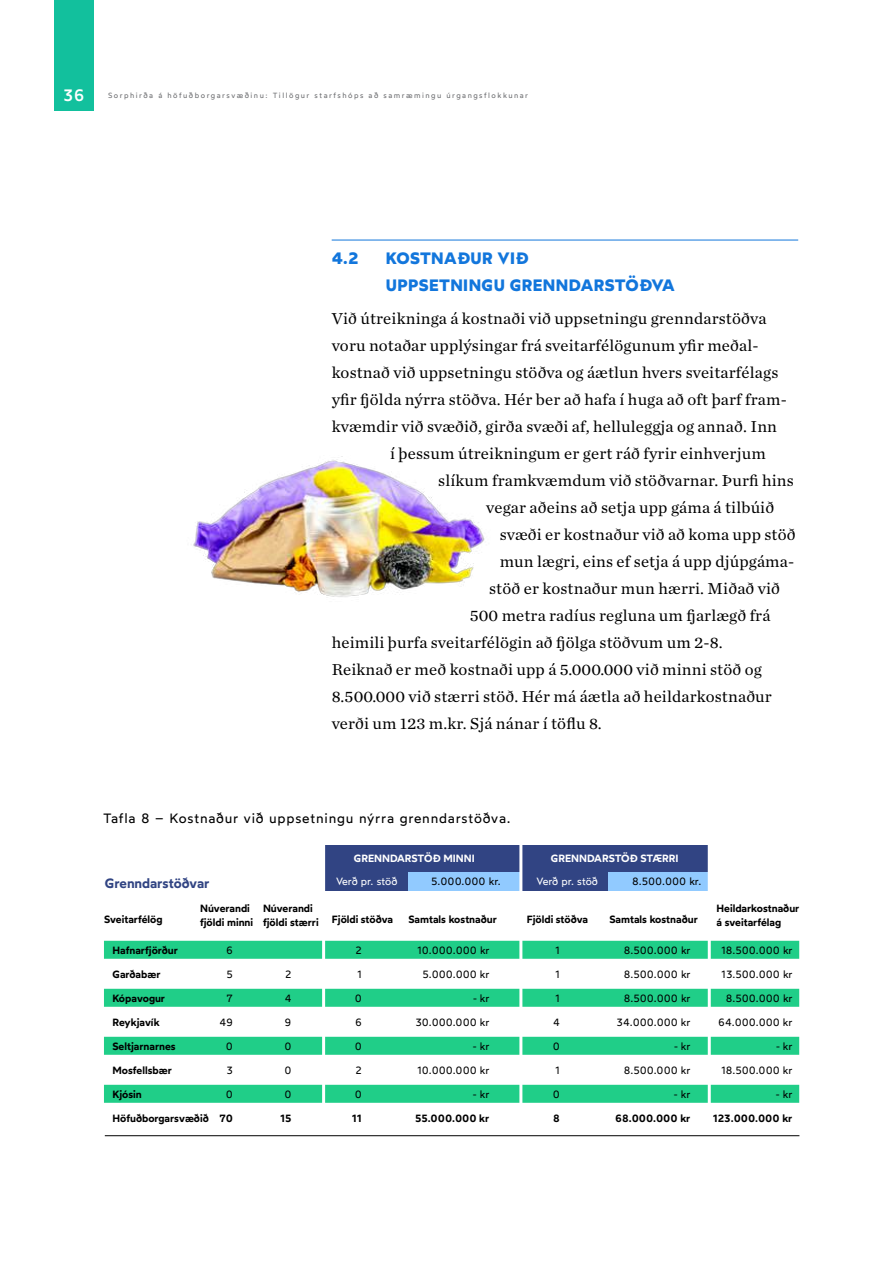
<style>
.page{position:relative;width:893px;height:1263px;background:#fff}
.page>*{position:absolute;margin:0;border:0;box-sizing:border-box;transform-origin:0 0}
.t1{font:16.5px "Chronicle Text G1";letter-spacing:.01em;color:#000}
.t2{font:700 16.5px "Wotfard";letter-spacing:.025em;color:#1276dc}
.t3{font:500 16.5px "Wotfard";color:#fff}
.t4{font:13.5px "Wotfard";letter-spacing:.06em;color:#000}
.t5{font:600 13.5px "Wotfard";color:#314483}
.t6{font:600 10.5px/13.5px "Wotfard";color:#000}
.t7{font:10.5px "Wotfard";color:#000}
.t8{font:600 10.5px "Wotfard";color:#fff}
.t9{font:10.5px "Wotfard";color:#fff}
.t10{font:7.5px "Wotfard";letter-spacing:.2em;color:#6d6e71}
</style>
<div class="page">
<div style="left:54px;top:0;width:40px;height:111px;background:#12c09d"></div>
<hr style="left:332px;top:240px;width:466px;height:1px;background:#1276dc">
<hr style="left:105px;top:1135px;width:694px;height:1px;background:#000">
<div style="left:360px;top:871px;width:349px;height:19px;background:#91caff"></div>
<div style="left:325px;top:845px;width:384px;height:27px;background:#314483"></div>
<div style="left:104px;top:941px;width:695px;height:18px;background:#20ce88"></div>
<div style="left:104px;top:989px;width:695px;height:18px;background:#20ce88"></div>
<div style="left:104px;top:1037px;width:695px;height:18px;background:#20ce88"></div>
<div style="left:104px;top:1085px;width:695px;height:18px;background:#20ce88"></div>
<div style="left:325px;top:871px;width:82px;height:19px;background:#314483"></div>
<div style="left:522px;top:871px;width:85px;height:19px;background:#314483"></div>
<hr style="left:519px;top:824px;width:3px;height:303px;background:#fff">
<hr style="left:708px;top:824px;width:3px;height:303px;background:#fff">
<hr style="left:322px;top:824px;width:3px;height:307px;background:#fff">
<img style="left:193px;top:456px;width:292px;height:141px">
<p class="t3" style="left:63px;top:84px;width:23px">36</p>
<p class="t10" style="left:108px;top:91px;width:422px">Sorphirða á höfuðborgarsvæðinu: Tillögur starfshóps að samræmingu úrgangsflokkunar</p>
<p class="t2" style="left:332px;top:248px;width:46px">4.2 KO</p>
<p class="t2" style="left:410px;top:248px;width:35px">STNAÐUR</p>
<p class="t2" style="left:497px;top:248px;width:31px">VIÐ</p>
<p class="t2" style="left:332px;top:275px;width:34px">U</p>
<p class="t2" style="left:397px;top:275px;width:138px">PPSETNINGU GRENNDAR</p>
<p class="t2" style="left:605px;top:275px;width:71px">STÖÐVA</p>
<p class="t1" style="left:332px;top:306px;width:436px">Við útreikninga á kostnaði við uppsetningu grenndarstöðva</p>
<p class="t1" style="left:332px;top:333px;width:428px">voru notaðar upplýsingar frá sveitarfélögunum yfir meðal-</p>
<p class="t1" style="left:332px;top:360px;width:448px">kostnað við uppsetningu stöðva og áætlun hvers sveitarfélags</p>
<p class="t1" style="left:332px;top:387px;width:457px">yfir fjölda nýrra stöðva. Hér ber að hafa í huga að oft þarf fram-</p>
<p class="t1" style="left:332px;top:414px;width:447px">kvæmdir við svæðið, girða svæði af, helluleggja og annað. Inn</p>
<p class="t1" style="left:390px;top:441px;width:377px">í þessum útreikningum er gert ráð fyrir einhverjum</p>
<p class="t1" style="left:438px;top:468px;width:357px">slíkum framkvæmdum við stöðvarnar. Þurfi hins</p>
<p class="t1" style="left:486px;top:495px;width:289px">vegar aðeins að setja upp gáma á tilbúið</p>
<p class="t1" style="left:500px;top:522px;width:297px">svæði er kostnaður við að koma upp stöð</p>
<p class="t1" style="left:500px;top:549px;width:296px">mun lægri, eins ef setja á upp djúpgáma-</p>
<p class="t1" style="left:489px;top:576px;width:292px">stöð er kostnaður mun hærri. Miðað við</p>
<p class="t1" style="left:470px;top:603px;width:302px">500 metra radíus regluna um fjarlægð frá</p>
<p class="t1" style="left:332px;top:630px;width:392px">heimili þurfa sveitarfélögin að fjölga stöðvum um 2-8.</p>
<p class="t1" style="left:332px;top:657px;width:432px">Reiknað er með kostnaði upp á 5.000.000 við minni stöð og</p>
<p class="t1" style="left:332px;top:684px;width:442px">8.500.000 við stærri stöð. Hér má áætla að heildarkostnaður</p>
<p class="t1" style="left:332px;top:711px;width:272px">verði um 123 m.kr. Sjá nánar í töflu 8.</p>
<p class="t4" style="left:103px;top:810px;width:409px">Tafla 8 – Kostnaður við uppsetningu nýrra grenndarstöðva.</p>
<p class="t8" style="left:354px;top:852px;width:97px">Grenn darstöð minni</p>
<p class="t8" style="left:551px;top:852px;width:118px">Grenn darstöð stærri</p>
<p class="t9" style="left:336px;top:874px;width:63px">Verð pr. stöð</p>
<p class="t9" style="left:537px;top:874px;width:63px">Verð pr. stöð</p>
<p class="t7" style="left:431px;top:874px;width:71px">5.000.000 kr.</p>
<p class="t7" style="left:632px;top:874px;width:71px">8.500.000 kr.</p>
<p class="t5" style="left:105px;top:875px;width:106px">Grenndarstöðvar</p>
<p class="t6" style="left:104px;top:912px;width:60px">Sveitarfélög</p>
<p class="t6" style="left:332px;top:912px;width:63px">Fjöldi stöðva</p>
<p class="t6" style="left:408px;top:912px;width:90px">Samtals kostnaður</p>
<p class="t6" style="left:527px;top:912px;width:63px">Fjöldi stöðva</p>
<p class="t6" style="left:609px;top:912px;width:90px">Samtals kostnaður</p>
<p class="t6" style="left:200px;top:901px;width:55px">Núverandi fjöldi minni</p>
<p class="t6" style="left:263px;top:901px;width:57px">Núverandi fjöldi stærri</p>
<p class="t6" style="left:716px;top:901px;width:84px">Heildarkostnaður á sveitarfélag</p>
<p class="t6" style="left:112px;top:943px;width:67px">Hafnarfjörður</p>
<p class="t7" style="left:226px;top:943px;width:8px">6</p>
<p class="t7" style="left:356px;top:943px;width:8px">2</p>
<p class="t7" style="left:417px;top:943px;width:74px">10.000.000 kr</p>
<p class="t7" style="left:555px;top:943px;width:6px">1</p>
<p class="t7" style="left:624px;top:943px;width:68px">8.500.000 kr</p>
<p class="t7" style="left:721px;top:943px;width:73px">18.500.000 kr</p>
<p class="t6" style="left:112px;top:967px;width:50px">Garðabær</p>
<p class="t7" style="left:227px;top:967px;width:8px">5</p>
<p class="t7" style="left:285px;top:967px;width:8px">2</p>
<p class="t7" style="left:357px;top:967px;width:6px">1</p>
<p class="t7" style="left:422px;top:967px;width:69px">5.000.000 kr</p>
<p class="t7" style="left:555px;top:967px;width:6px">1</p>
<p class="t7" style="left:624px;top:967px;width:68px">8.500.000 kr</p>
<p class="t7" style="left:721px;top:967px;width:73px">13.500.000 kr</p>
<p class="t6" style="left:112px;top:991px;width:54px">Kópavogur</p>
<p class="t7" style="left:227px;top:991px;width:8px">7</p>
<p class="t7" style="left:285px;top:991px;width:8px">4</p>
<p class="t7" style="left:355px;top:991px;width:9px">0</p>
<p class="t7" style="left:473px;top:991px;width:18px">- kr</p>
<p class="t7" style="left:555px;top:991px;width:6px">1</p>
<p class="t7" style="left:624px;top:991px;width:68px">8.500.000 kr</p>
<p class="t7" style="left:726px;top:991px;width:68px">8.500.000 kr</p>
<p class="t6" style="left:112px;top:1015px;width:49px">Reykjavík</p>
<p class="t7" style="left:219px;top:1015px;width:15px">49</p>
<p class="t7" style="left:285px;top:1015px;width:8px">9</p>
<p class="t7" style="left:355px;top:1015px;width:8px">6</p>
<p class="t7" style="left:415px;top:1015px;width:76px">30.000.000 kr</p>
<p class="t7" style="left:553px;top:1015px;width:8px">4</p>
<p class="t7" style="left:617px;top:1015px;width:75px">34.000.000 kr</p>
<p class="t7" style="left:718px;top:1015px;width:76px">64.000.000 kr</p>
<p class="t6" style="left:112px;top:1039px;width:65px">Seltjarnarnes</p>
<p class="t7" style="left:226px;top:1039px;width:9px">0</p>
<p class="t7" style="left:284px;top:1039px;width:9px">0</p>
<p class="t7" style="left:355px;top:1039px;width:9px">0</p>
<p class="t7" style="left:473px;top:1039px;width:18px">- kr</p>
<p class="t7" style="left:553px;top:1039px;width:9px">0</p>
<p class="t7" style="left:674px;top:1039px;width:18px">- kr</p>
<p class="t7" style="left:776px;top:1039px;width:18px">- kr</p>
<p class="t6" style="left:112px;top:1063px;width:61px">Mosfellsbær</p>
<p class="t7" style="left:226px;top:1063px;width:8px">3</p>
<p class="t7" style="left:284px;top:1063px;width:9px">0</p>
<p class="t7" style="left:356px;top:1063px;width:8px">2</p>
<p class="t7" style="left:417px;top:1063px;width:74px">10.000.000 kr</p>
<p class="t7" style="left:555px;top:1063px;width:6px">1</p>
<p class="t7" style="left:624px;top:1063px;width:68px">8.500.000 kr</p>
<p class="t7" style="left:721px;top:1063px;width:73px">18.500.000 kr</p>
<p class="t6" style="left:112px;top:1087px;width:31px">Kjósin</p>
<p class="t7" style="left:226px;top:1087px;width:9px">0</p>
<p class="t7" style="left:284px;top:1087px;width:9px">0</p>
<p class="t7" style="left:355px;top:1087px;width:9px">0</p>
<p class="t7" style="left:473px;top:1087px;width:18px">- kr</p>
<p class="t7" style="left:553px;top:1087px;width:9px">0</p>
<p class="t7" style="left:674px;top:1087px;width:18px">- kr</p>
<p class="t7" style="left:776px;top:1087px;width:18px">- kr</p>
<p class="t6" style="left:112px;top:1111px;width:122px">Höfuðborgarsvæðið 70</p>
<p class="t6" style="left:280px;top:1111px;width:13px">15</p>
<p class="t6" style="left:352px;top:1111px;width:12px">11</p>
<p class="t6" style="left:415px;top:1111px;width:76px">55.000.000 kr</p>
<p class="t6" style="left:553px;top:1111px;width:8px">8</p>
<p class="t6" style="left:615px;top:1111px;width:77px">68.000.000 kr</p>
<p class="t6" style="left:713px;top:1111px;width:81px">123.000.000 kr</p>
</div>
